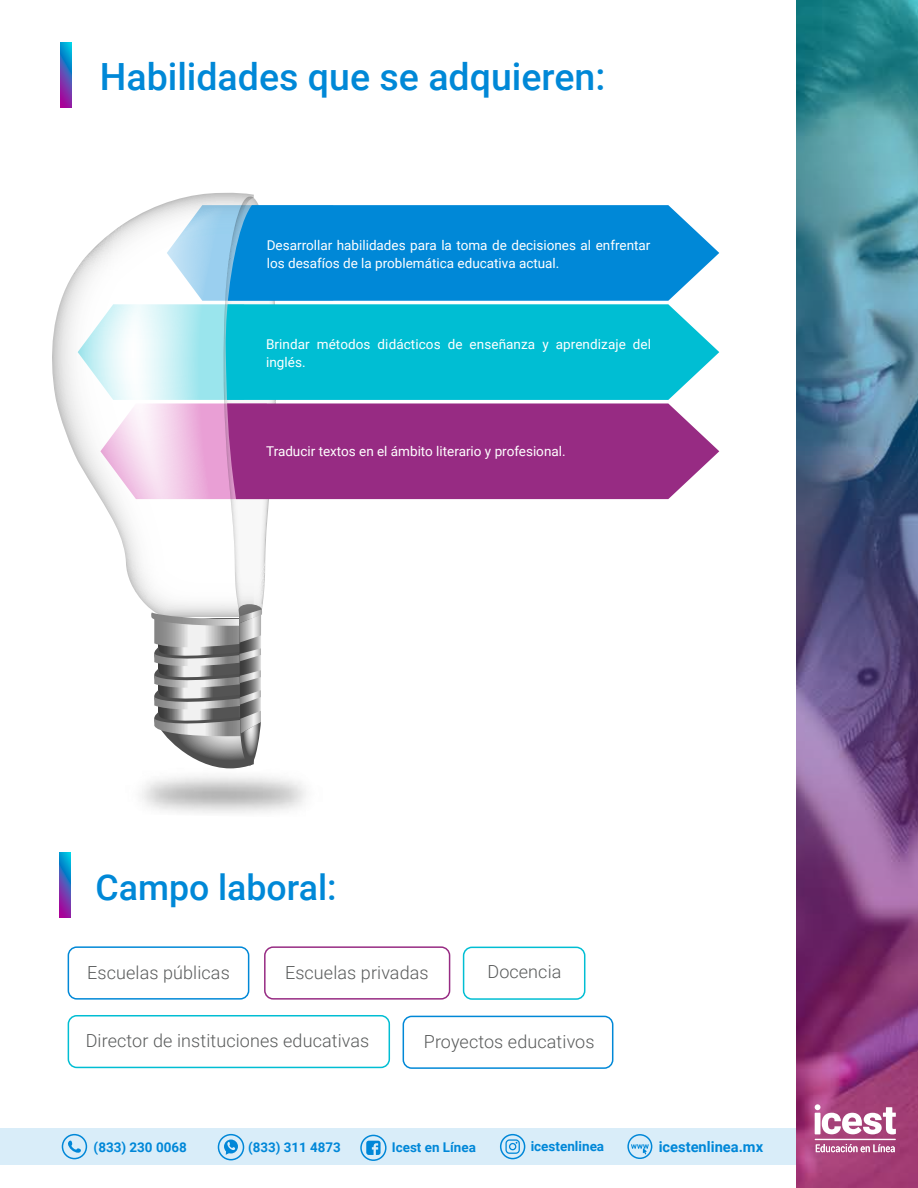
<style>
.page{position:relative;width:918px;height:1188px;background:#fff}
.page>*{position:absolute;margin:0;border:0;box-sizing:border-box;transform-origin:0 0}
.t1{font:500 37.5px "Roboto";color:#0088d7}
.t2{font:500 35.55px "Roboto";color:#0088d7}
.t3{font:300 18px "Roboto";letter-spacing:.005em;color:#595b5b}
.t4{font:700 14.7px "Roboto";color:#0087d8}
.t5{font:13.5px/18px "Roboto";color:#fff}
.t6{font:700 13.5px "Roboto";color:#0087d8}
.t7{font:700 13.35px "Roboto";color:#0087d8}
</style>
<div class="page">
<svg style="left:61px;top:43px;width:11px;height:65px"></svg>
<svg style="left:59px;top:853px;width:12px;height:64px"></svg>
<svg style="left:52px;top:193px;width:315px;height:307px"></svg>
<svg style="left:78px;top:197px;width:255px;height:571px"></svg>
<svg style="left:225px;top:205px;width:494px;height:96px;background:#108fd9"></svg>
<svg style="left:228px;top:304px;width:491px;height:96px;background:#0ec1d5"></svg>
<div style="left:228px;top:403px;width:491px;height:96px;background:#972b83"></div>
<svg style="left:78px;top:207px;width:150px;height:391px"></svg>
<div style="left:68px;top:946px;width:181px;height:54px;border:2px solid #0088d7;border-radius:8px"></div>
<div style="left:264px;top:946px;width:186px;height:54px;border:2px solid #972b83;border-radius:8px"></div>
<div style="left:463px;top:947px;width:122px;height:53px;border:2px solid #00bed3;border-radius:8px"></div>
<div style="left:68px;top:1015px;width:322px;height:53px;border:2px solid #00bed3;border-radius:8px"></div>
<div style="left:403px;top:1016px;width:210px;height:53px;border:2px solid #0088d7;border-radius:8px"></div>
<img style="left:796px;top:0;width:122px;height:1188px">
<svg style="left:816px;top:1144px;width:79px;height:8px"></svg>
<hr style="left:815px;top:1139px;width:81px;height:1px;background:#fff">
<svg style="left:815px;top:1104px;width:81px;height:30px"></svg>
<div style="left:0;top:1128px;width:795px;height:37px;background:#d9edf9"></div>
<div style="left:360px;top:1135px;width:27px;height:26px;border:2px solid #0087d8;border-radius:50%"></div>
<svg style="left:366px;top:1141px;width:15px;height:14px"></svg>
<div style="left:218px;top:1134px;width:26px;height:26px;border:2px solid #0087d8;border-radius:50%"></div>
<svg style="left:224px;top:1140px;width:14px;height:15px"></svg>
<div style="left:62px;top:1134px;width:25px;height:25px;border:2px solid #0087d8;border-radius:50%"></div>
<svg style="left:68px;top:1141px;width:13px;height:12px"></svg>
<svg style="left:505px;top:1139px;width:15px;height:15px"></svg>
<div style="left:500px;top:1134px;width:25px;height:25px;border:2px solid #0087d8;border-radius:50%"></div>
<svg style="left:627px;top:1134px;width:25px;height:25px"></svg>
<h1 class="t1" style="left:100px;top:50px;width:507px">Habilidades que se adquieren:</h1>
<p class="t5" style="left:267px;top:236px;width:385px">Desarrollar habilidades para la toma de decisiones al enfrentar los desafíos de la problemática educativa actual.</p>
<p class="t5" style="left:266px;top:334px;width:387px">Brindar métodos didácticos de enseñanza y aprendizaje del inglés.</p>
<p class="t5" style="left:266px;top:442px;width:301px">Traducir textos en el ámbito literario y profesional.</p>
<h2 class="t2" style="left:96px;top:863px;width:243px">Campo laboral:</h2>
<h3 class="t3" style="left:87px;top:960px;width:144px">Escuelas públicas</h3>
<h3 class="t3" style="left:285px;top:960px;width:145px">Escuelas privadas</h3>
<h3 class="t3" style="left:487px;top:959px;width:76px">Docencia</h3>
<h3 class="t3" style="left:86px;top:1028px;width:285px">Director de instituciones educativas</h3>
<h3 class="t3" style="left:424px;top:1029px;width:172px">Proyectos educativos</h3>
<p class="t6" style="left:94px;top:1138px;width:95px">(833) 230 0068</p>
<p class="t7" style="left:248px;top:1138px;width:94px">(833) 311 4873</p>
<p class="t6" style="left:392px;top:1138px;width:86px">Icest en Línea</p>
<p class="t6" style="left:531px;top:1137px;width:75px">icestenlinea</p>
<p class="t4" style="left:659px;top:1136px;width:106px">icestenlinea.mx</p>
</div>
